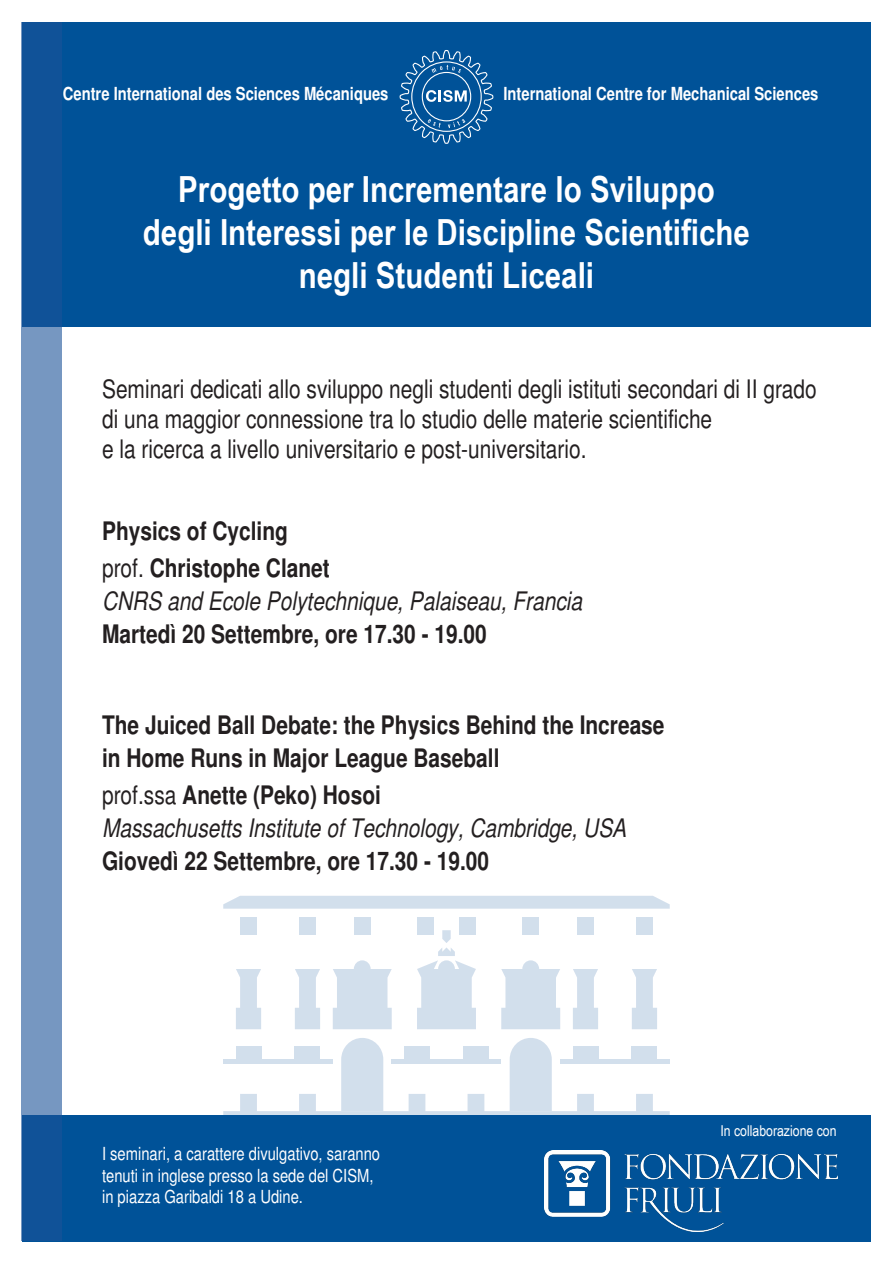
<style>
.page{position:relative;width:893px;height:1263px;background:#fff}
.page>*{position:absolute;margin:0;border:0;box-sizing:border-box;transform-origin:0 0}
.t1{font:700 36px "Arial Narrow";color:#fff}
.t2{font:700 condensed 25.5px "Helvetica";color:#231f20}
.t3{font:condensed 25.5px "Helvetica";color:#231f20}
.t4{font:italic condensed 25.5px "Helvetica";color:#231f20}
.t5{font:condensed 18px/21.6px "Helvetica";color:#fff}
.t6{font:700 condensed 18px "Helvetica";color:#fff}
.t7{font:15px "Arial Narrow";color:#fff}
.s1{font-weight:400}
</style>
<div class="page">
<div style="left:22px;top:1115px;width:849px;height:127px;background:#005298"></div>
<div style="left:22px;top:22px;width:849px;height:305px;background:#005298"></div>
<svg style="left:400px;top:50px;width:93px;height:94px"></svg>
<svg style="left:333px;top:960px;width:59px;height:69px"></svg>
<svg style="left:573px;top:969px;width:25px;height:60px"></svg>
<svg style="left:632px;top:969px;width:25px;height:60px"></svg>
<svg style="left:236px;top:969px;width:25px;height:60px"></svg>
<svg style="left:295px;top:969px;width:25px;height:60px"></svg>
<div style="left:299px;top:917px;width:17px;height:17px;background:#d2dfec"></div>
<div style="left:240px;top:917px;width:17px;height:17px;background:#d2dfec"></div>
<div style="left:354px;top:917px;width:17px;height:17px;background:#d2dfec"></div>
<div style="left:417px;top:917px;width:17px;height:17px;background:#d2dfec"></div>
<div style="left:459px;top:917px;width:17px;height:17px;background:#d2dfec"></div>
<div style="left:577px;top:917px;width:17px;height:17px;background:#d2dfec"></div>
<div style="left:636px;top:917px;width:17px;height:17px;background:#d2dfec"></div>
<div style="left:522px;top:917px;width:17px;height:17px;background:#d2dfec"></div>
<svg style="left:223px;top:896px;width:447px;height:13px;background:#d4e0ec"></svg>
<svg style="left:223px;top:1038px;width:447px;height:77px"></svg>
<div style="left:223px;top:1059px;width:110px;height:5px;background:#d2dfec"></div>
<div style="left:560px;top:1059px;width:110px;height:5px;background:#d2dfec"></div>
<div style="left:392px;top:1059px;width:109px;height:5px;background:#d2dfec"></div>
<svg style="left:501px;top:960px;width:59px;height:69px"></svg>
<svg style="left:417px;top:930px;width:59px;height:99px"></svg>
<svg style="left:21px;top:23px;width:41px;height:1218px;fill:#7697c1"></svg>
<img style="left:544px;top:1150px;width:294px;height:81px">
<p class="t6" style="left:63px;top:83px;width:327px">Centre International des Sciences Mécaniques</p>
<p class="t6" style="left:503px;top:83px;width:317px">International Centre for Mechanical Sciences</p>
<p class="t1" style="left:178px;top:162px;width:538px">Progetto per Incrementare lo Sviluppo</p>
<p class="t1" style="left:143px;top:205px;width:609px">degli Interessi per le Discipline Scientifiche</p>
<p class="t1" style="left:299px;top:248px;width:297px">negli Studenti Liceali</p>
<p class="t3" style="left:102px;top:374px;width:716px">Seminari dedicati allo sviluppo negli studenti degli istituti secondari di II grado</p>
<p class="t3" style="left:102px;top:404px;width:612px">di una maggior connessione tra lo studio delle materie scientifiche</p>
<p class="t3" style="left:102px;top:434px;width:486px">e la ricerca a livello universitario e post-universitario.</p>
<p class="t2" style="left:102px;top:516px;width:187px">Physics of Cycling</p>
<p class="t2" style="left:102px;top:553px;width:229px"><span class="s1">prof.</span> Christophe Clanet</p>
<p class="t4" style="left:102px;top:586px;width:481px">CNRS and Ecole Polytechnique, Palaiseau, Francia</p>
<p class="t2" style="left:102px;top:619px;width:386px">Martedì 20 Settembre, ore 17.30 - 19.00</p>
<p class="t2" style="left:102px;top:709px;width:564px">The Juiced Ball Debate: the Physics Behind the Increase</p>
<p class="t2" style="left:102px;top:742px;width:399px">in Home Runs in Major League Baseball</p>
<p class="t2" style="left:102px;top:780px;width:280px"><span class="s1">prof.ssa</span> Anette (Peko) Hosoi</p>
<p class="t4" style="left:102px;top:813px;width:526px">Massachusetts Institute of Technology, Cambridge, USA</p>
<p class="t2" style="left:102px;top:846px;width:389px">Giovedì 22 Settembre, ore 17.30 - 19.00</p>
<p class="t5" style="left:102px;top:1143px;width:280px">I seminari, a carattere divulgativo, saranno tenuti in inglese presso la sede del CISM,</p>
<p class="t5" style="left:102px;top:1186px;width:203px">in piazza Garibaldi 18 a Udine.</p>
<p class="t7" style="left:720px;top:1119px;width:118px">In collaborazione con</p>
</div>
